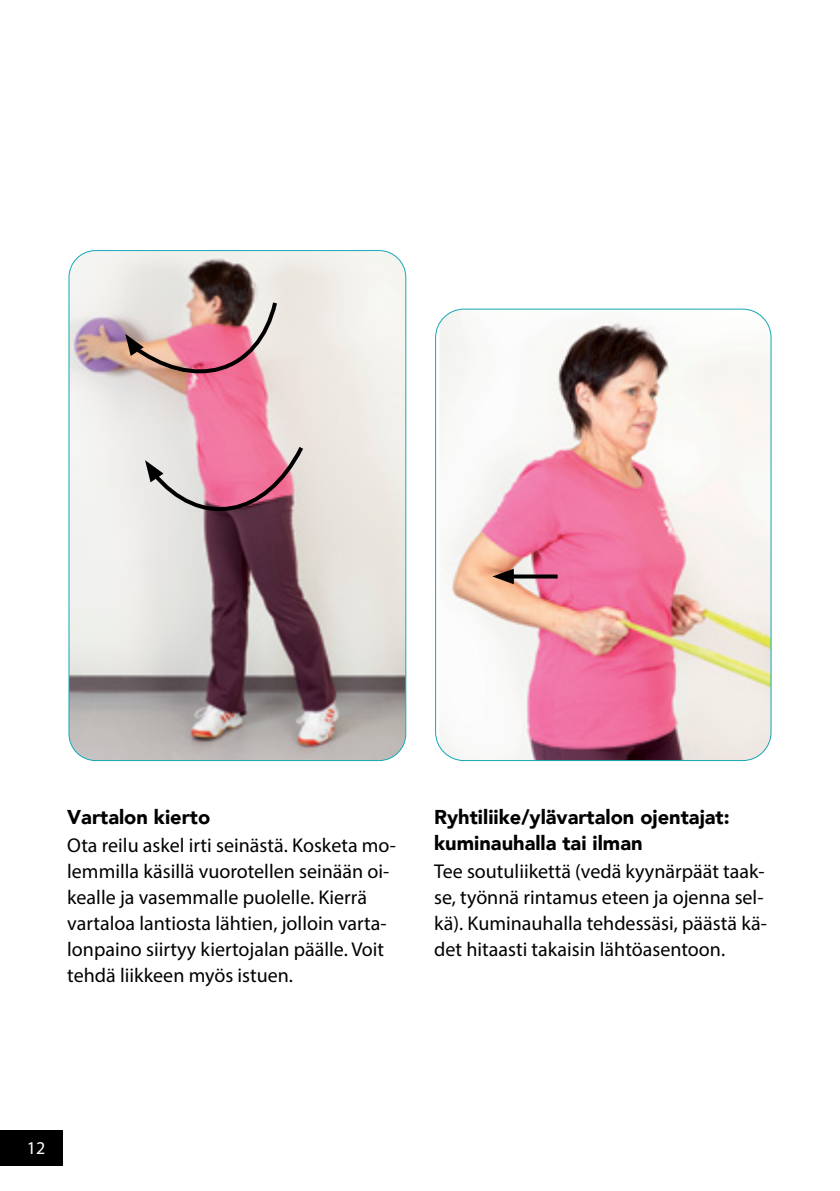
<style>
.page{position:relative;width:840px;height:1191px;background:#fff}
.page>*{position:absolute;margin:0;border:0;box-sizing:border-box;transform-origin:0 0}
.leipis{font:20px/26px "Myriad Pro";color:#000}
.alaotsikko2{font:900 20px/26px "Avenir";color:#000}
.t1{font:18px "Myriad Pro";color:#fff}
</style>
<div class="page">
<div style="left:0;top:1130px;width:62px;height:35px;background:#000"></div>
<img style="left:69px;top:250px;width:336px;height:510px">
<svg style="left:145px;top:442px;width:161px;height:88px;background:#c490a0"></svg>
<img style="left:125px;top:298px;width:155px;height:95px">
<img style="left:439px;top:309px;width:331px;height:451px">
<svg style="left:513px;top:574px;width:44px;height:4px"></svg>
<svg style="left:492px;top:568px;width:21px;height:16px"></svg>
<p class="alaotsikko2" style="left:67px;top:804px;width:144px">Vartalon kierto</p>
<p class="leipis" style="left:67px;top:832px;width:330px">Ota reilu askel irti seinästä. Kosketa mo&shy;lemmilla käsillä vuorotellen seinään oi&shy;kealle ja vasemmalle puolelle. Kierrä vartaloa lantiosta lähtien, jolloin varta&shy;lonpaino siirtyy kiertojalan päälle. Voit tehdä liikkeen myös istuen.</p>
<p class="alaotsikko2" style="left:434px;top:804px;width:297px">Ryhtiliike/ylävartalon ojentajat: kuminauhalla tai ilman</p>
<p class="leipis" style="left:434px;top:858px;width:334px">Tee soutuliikettä (vedä kyynärpäät taak&shy;se, työnnä rintamus eteen ja ojenna sel&shy;kä). Kuminauhalla tehdessäsi, päästä kä&shy;det hitaasti takaisin lähtöasentoon.</p>
<p class="t1" style="left:27px;top:1137px;width:20px">12</p>
</div>
